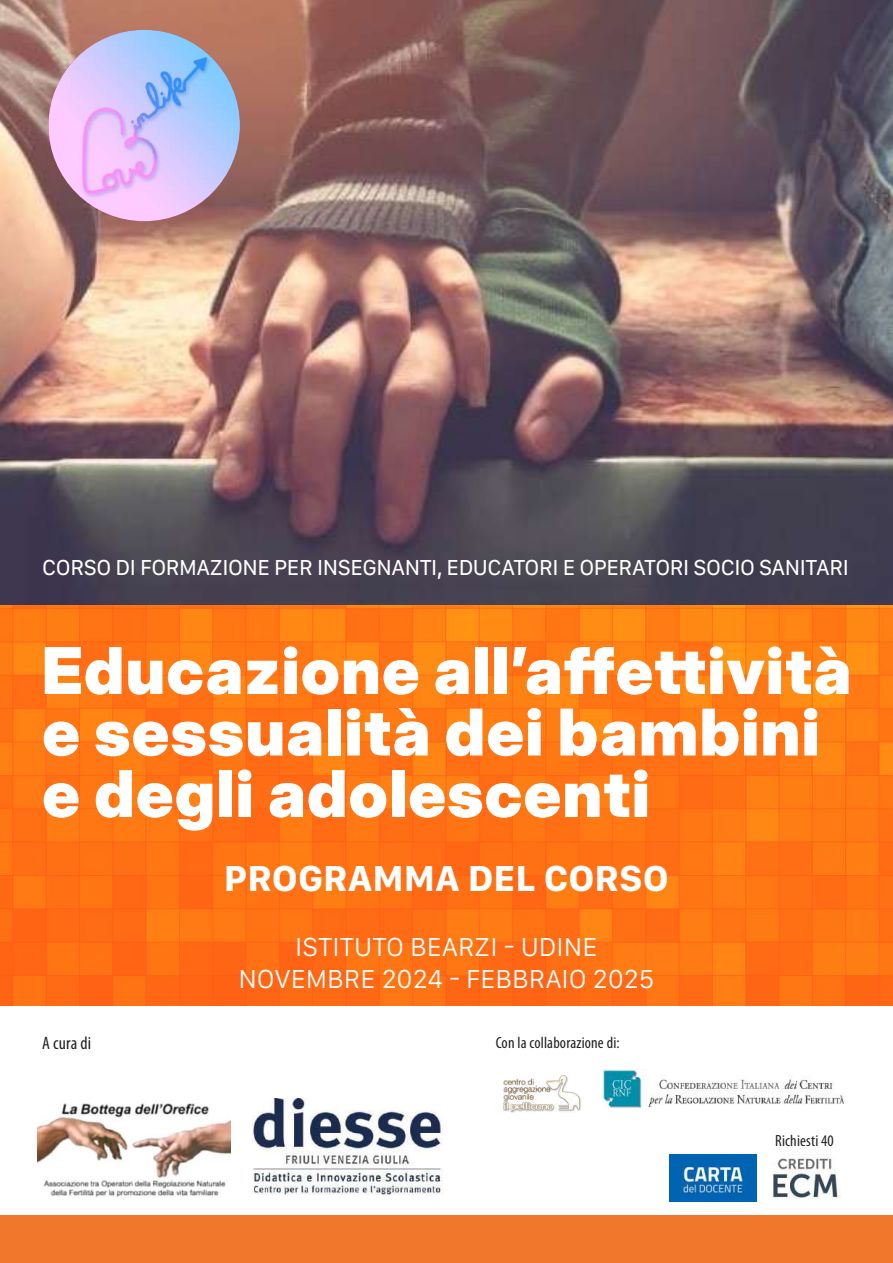
<style>
.page{position:relative;width:893px;height:1263px;background:#fff}
.page>*{position:absolute;margin:0;border:0;box-sizing:border-box;transform-origin:0 0}
.t1{font:900 64.5px/61.5px "Inter Display";letter-spacing:.02em;color:#fff}
.t2{font:700 37.5px "SF Compact Text";color:#fff}
.t3{font:300 27px/32.4px "SF Compact Text";color:#fff;text-align:center}
.t4{font:22.5px "SF Compact Text";letter-spacing:-.02em;color:#fff}
.t5{font:condensed 18px "Myriad Pro";letter-spacing:.01em;color:#231f20}
.t6{font:condensed 16.2px "Myriad Pro";letter-spacing:.01em;color:#231f20}
</style>
<div class="page">
<img style="left:0;top:0;width:893px;height:1006px">
<div style="left:0;top:1215px;width:893px;height:48px;background:#f1772d"></div>
<img style="left:37px;top:1103px;width:194px;height:94px">
<img style="left:670px;top:1154px;width:86px;height:48px">
<img style="left:604px;top:1070px;width:241px;height:38px">
<img style="left:503px;top:1074px;width:78px;height:39px">
<img style="left:253px;top:1098px;width:190px;height:96px">
<img style="left:772px;top:1154px;width:70px;height:46px">
<img style="left:48px;top:30px;width:192px;height:191px;border-radius:96px">
<p class="t4" style="left:42px;top:552px;width:808px">CORSO DI FORMAZIONE PER INSEGNANTI, EDUCATORI E OPERATORI SOCIO SANITARI</p>
<h1 class="t1" style="left:42px;top:638px;width:810px">Educazione all’affettività e sessualità dei bambini e degli adolescenti</h1>
<h2 class="t2" style="left:224px;top:852px;width:446px">PROGRAMMA DEL CORSO</h2>
<p class="t3" style="left:238px;top:929px;width:417px">ISTITUTO BEARZI - UDINE<br>NOVEMBRE 2024 - FEBBRAIO 2025</p>
<p class="t5" style="left:42px;top:1032px;width:50px">A cura di</p>
<p class="t6" style="left:496px;top:1033px;width:125px">Con la collaborazione di:</p>
<p class="t6" style="left:775px;top:1131px;width:60px">Richiesti 40</p>
</div>
